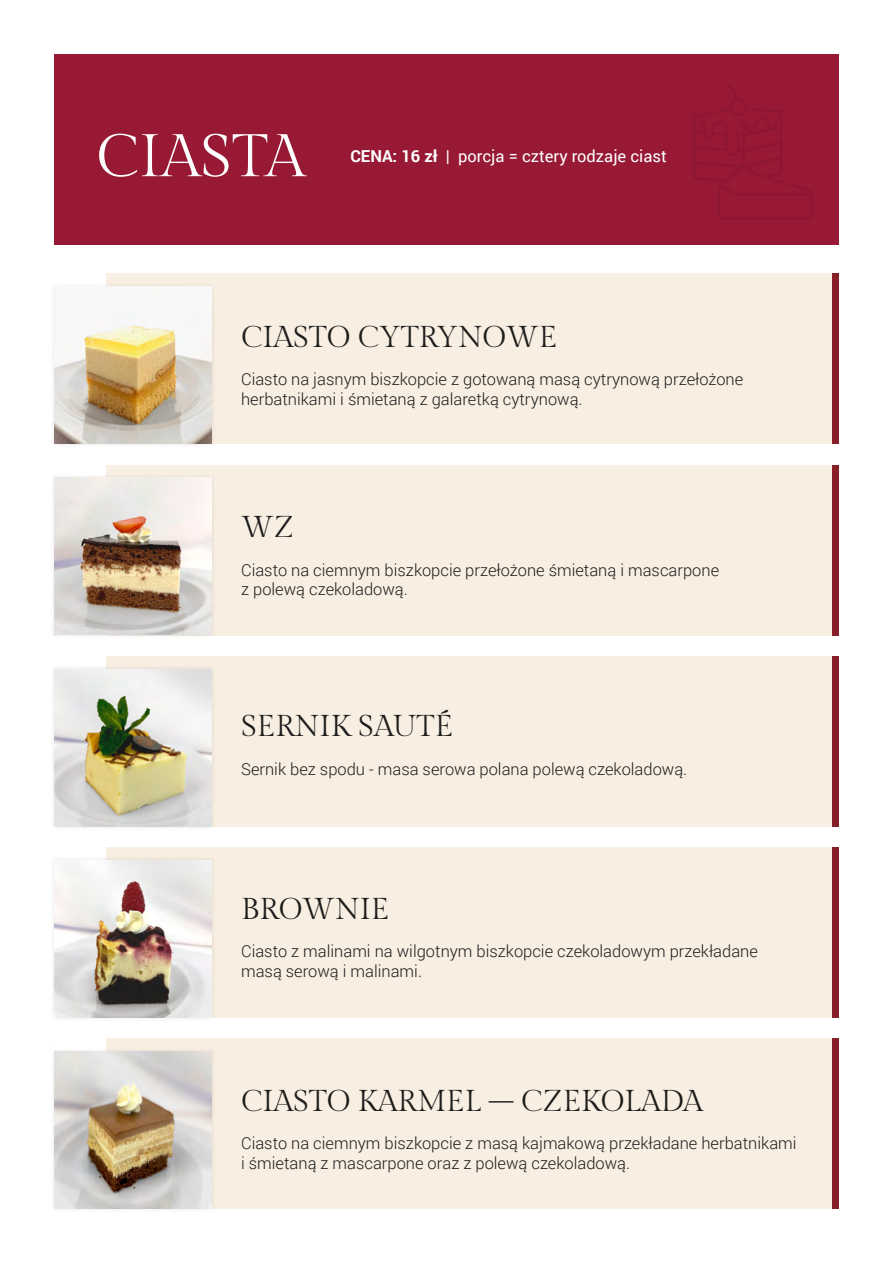
<style>
.page{position:relative;width:893px;height:1263px;background:#fff}
.page>*{position:absolute;margin:0;border:0;box-sizing:border-box;transform-origin:0 0}
.t1{font:60px "Gilda Display";color:#fff}
.t2{font:30px "Gilda Display";color:#1d1d1d}
.t3{font:300 16.5px/19.8px "Roboto";color:#1d1d1d}
.t4{font:16.5px "Roboto";color:#fff}
.s1{font-weight:700}
</style>
<div class="page">
<div style="left:106px;top:274px;width:733px;height:170px;background:#f8efe2"></div>
<div style="left:106px;top:656px;width:733px;height:170px;background:#f8efe2"></div>
<div style="left:106px;top:465px;width:733px;height:170px;background:#f8efe2"></div>
<div style="left:106px;top:847px;width:733px;height:170px;background:#f8efe2"></div>
<div style="left:106px;top:1039px;width:733px;height:170px;background:#f8efe2"></div>
<div style="left:50px;top:282px;width:166px;height:166px;background:#000;opacity:.1"></div>
<img style="left:54px;top:286px;width:157px;height:158px">
<div style="left:50px;top:665px;width:166px;height:166px;background:#000;opacity:.1"></div>
<img style="left:54px;top:669px;width:157px;height:157px">
<div style="left:50px;top:473px;width:166px;height:166px;background:#000;opacity:.1"></div>
<img style="left:54px;top:477px;width:157px;height:158px">
<div style="left:50px;top:856px;width:166px;height:166px;background:#000;opacity:.1"></div>
<img style="left:54px;top:860px;width:157px;height:157px">
<div style="left:50px;top:1047px;width:166px;height:166px;background:#000;opacity:.1"></div>
<img style="left:54px;top:1051px;width:157px;height:158px">
<div style="left:833px;top:274px;width:6px;height:170px;background:#881e27"></div>
<div style="left:833px;top:465px;width:6px;height:170px;background:#881e27"></div>
<div style="left:833px;top:656px;width:6px;height:170px;background:#881e27"></div>
<div style="left:833px;top:847px;width:6px;height:170px;background:#881e27"></div>
<div style="left:833px;top:1039px;width:6px;height:170px;background:#881e27"></div>
<div style="left:54px;top:54px;width:785px;height:190px;background:#971934"></div>
<svg style="left:693px;top:83px;width:120px;height:136px"></svg>
<h1 class="t1" style="left:96px;top:117px;width:210px">CIASTA</h1>
<p class="t4" style="left:350px;top:144px;width:318px"><span class="s1">CENA: 16 zł</span> | porcja = cztery rodzaje ciast</p>
<h2 class="t2" style="left:241px;top:317px;width:318px">CIASTO CYTRYNOWE</h2>
<p class="t3" style="left:241px;top:369px;width:504px">Ciasto na jasnym biszkopcie z gotowaną masą cytrynową przełożone herbatnikami i śmietaną z galaretką cytrynową.</p>
<h2 class="t2" style="left:241px;top:508px;width:54px">WZ</h2>
<p class="t3" style="left:241px;top:559px;width:480px">Ciasto na ciemnym biszkopcie przełożone śmietaną i mascarpone z polewą czekoladową.</p>
<h2 class="t2" style="left:241px;top:707px;width:214px">SERNIK SAUTÉ</h2>
<p class="t3" style="left:241px;top:759px;width:448px">Sernik bez spodu - masa serowa polana polewą czekoladową.</p>
<h2 class="t2" style="left:241px;top:889px;width:150px">BROWNIE</h2>
<p class="t3" style="left:241px;top:941px;width:518px">Ciasto z malinami na wilgotnym biszkopcie czekoladowym przekładane masą serową i malinami.</p>
<h2 class="t2" style="left:241px;top:1081px;width:463px">CIASTO KARMEL – CZEKOLADA</h2>
<p class="t3" style="left:241px;top:1133px;width:557px">Ciasto na ciemnym biszkopcie z masą kajmakową przekładane herbatnikami i śmietaną z mascarpone oraz z polewą czekoladową.</p>
</div>
